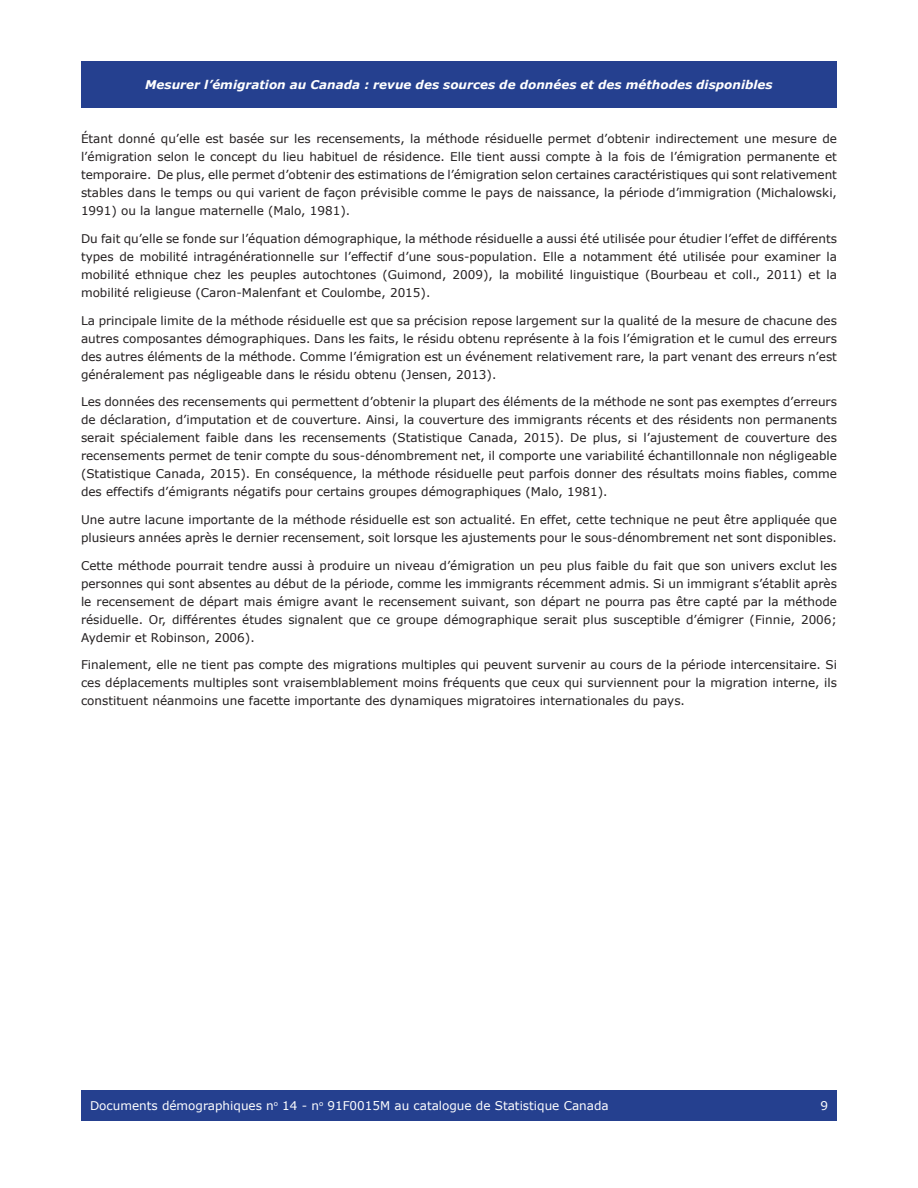
<style>
.page{position:relative;width:918px;height:1188px;background:#fff}
.page>*{position:absolute;margin:0;border:0;box-sizing:border-box;transform-origin:0 0}
.Regular_Paragraph{font:12px/18px "Verdana";color:#231f20;text-align:justify}
.Regular_Paragraph__L{font:12px/18px "Verdana";color:#231f20;text-align:justify}
.t1{font:italic 700 12px "Verdana";color:#fff}
.t2{font:12px "Verdana";color:#fff}
</style>
<div class="page">
<div style="left:671px;top:1090px;width:166px;height:30px;background:#25408f"></div>
<div style="left:81px;top:62px;width:756px;height:46px;background:#25408f"></div>
<div style="left:81px;top:1090px;width:590px;height:30px;background:#25408f"></div>
<p class="t1" style="left:145px;top:77px;width:629px">Mesurer l’émigration au Canada : revue des sources de données et des méthodes disponibles</p>
<p class="Regular_Paragraph" style="left:81px;top:130px;width:758px">Étant donné qu’elle est basée sur les recensements, la méthode résiduelle permet d’obtenir indirectement une mesure de l’émigration selon le concept du lieu habituel de résidence. Elle tient aussi compte à la fois de l’émigration permanente et temporaire. De plus, elle permet d’obtenir des estimations de l’émigration selon certaines caractéristiques qui sont relativement stables dans le temps ou qui varient de façon prévisible comme le pays de naissance, la période d’immigration (Michalowski, 1991) ou la langue maternelle (Malo, 1981).</p>
<p class="Regular_Paragraph" style="left:81px;top:229px;width:758px">Du fait qu’elle se fonde sur l’équation démographique, la méthode résiduelle a aussi été utilisée pour étudier l’effet de différents types de mobilité intragénérationnelle sur l’effectif d’une sous-population. Elle a notamment été utilisée pour examiner la mobilité ethnique chez les peuples autochtones (Guimond, 2009), la mobilité linguistique (Bourbeau et coll., 2011) et la mobilité religieuse (Caron-Malenfant et Coulombe, 2015).</p>
<p class="Regular_Paragraph" style="left:81px;top:311px;width:758px">La principale limite de la méthode résiduelle est que sa précision repose largement sur la qualité de la mesure de chacune des autres composantes démographiques. Dans les faits, le résidu obtenu représente à la fois l’émigration et le cumul des erreurs des autres éléments de la méthode. Comme l’émigration est un événement relativement rare, la part venant des erreurs n’est généralement pas négligeable dans le résidu obtenu (Jensen, 2013).</p>
<p class="Regular_Paragraph" style="left:81px;top:393px;width:758px">Les données des recensements qui permettent d’obtenir la plupart des éléments de la méthode ne sont pas exemptes d’erreurs de déclaration, d’imputation et de couverture. Ainsi, la couverture des immigrants récents et des résidents non permanents serait spécialement faible dans les recensements (Statistique Canada, 2015). De plus, si l’ajustement de couverture des recensements permet de tenir compte du sous-dénombrement net, il comporte une variabilité échantillonnale non négligeable (Statistique Canada, 2015). En conséquence, la méthode résiduelle peut parfois donner des résultats moins fiables, comme des effectifs d’émigrants négatifs pour certains groupes démographiques (Malo, 1981).</p>
<p class="Regular_Paragraph" style="left:81px;top:510px;width:758px">Une autre lacune importante de la méthode résiduelle est son actualité. En effet, cette technique ne peut être appliquée que plusieurs années après le dernier recensement, soit lorsque les ajustements pour le sous-dénombrement net sont disponibles.</p>
<p class="Regular_Paragraph" style="left:81px;top:556px;width:758px">Cette méthode pourrait tendre aussi à produire un niveau d’émigration un peu plus faible du fait que son univers exclut les personnes qui sont absentes au début de la période, comme les immigrants récemment admis. Si un immigrant s’établit après le recensement de départ mais émigre avant le recensement suivant, son départ ne pourra pas être capté par la méthode résiduelle. Or, différentes études signalent que ce groupe démographique serait plus susceptible d’émigrer (Finnie, 2006; Aydemir et Robinson, 2006).</p>
<p class="Regular_Paragraph__L" style="left:81px;top:656px;width:757px">Finalement, elle ne tient pas compte des migrations multiples qui peuvent survenir au cours de la période intercensitaire. Si ces déplacements multiples sont vraisemblablement moins fréquents que ceux qui surviennent pour la migration interne, ils constituent néanmoins une facette importante des dynamiques migratoires internationales du pays.</p>
<p class="t2" style="left:90px;top:1097px;width:520px">Documents démographiques n<sup>o</sup> 14 - n<sup>o</sup> 91F0015M au catalogue de Statistique Canada</p>
<p class="t2" style="left:820px;top:1097px;width:9px">9</p>
</div>
